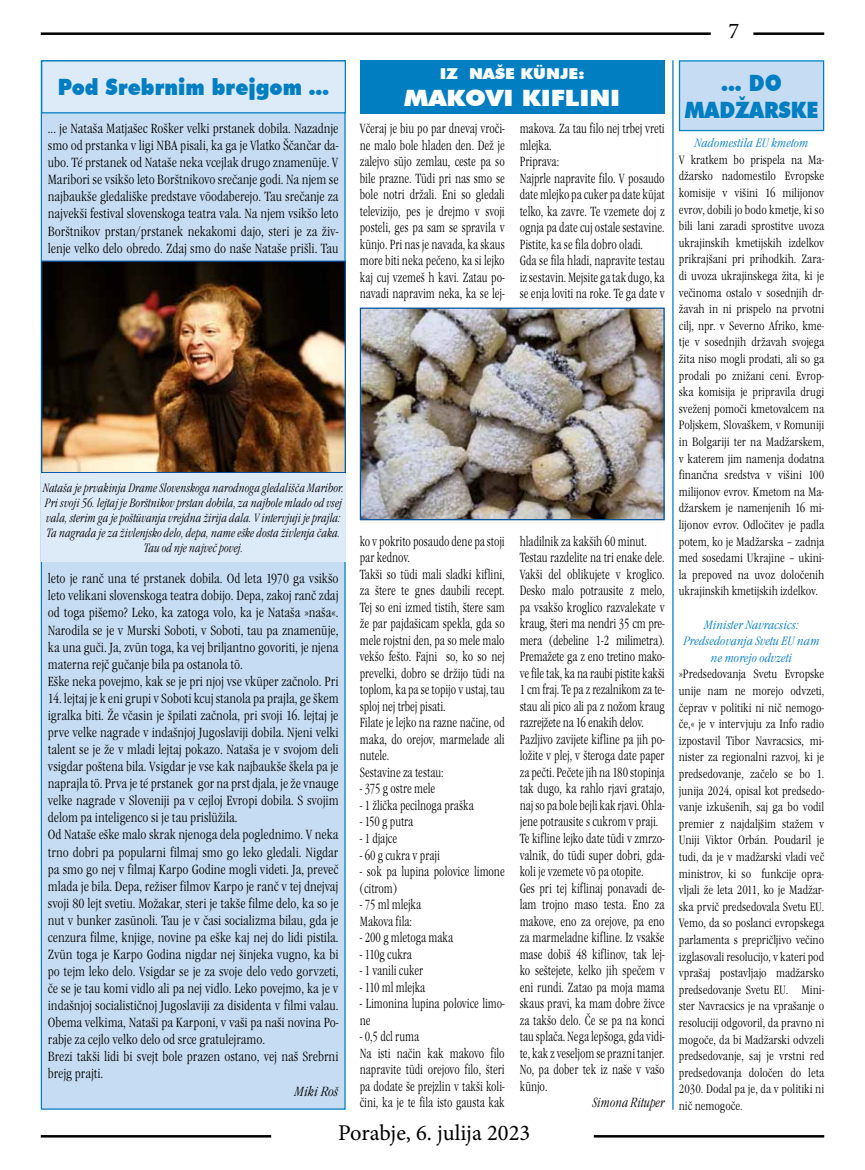
<style>
.page{position:relative;width:865px;height:1170px;background:#fff}
.page>*{position:absolute;margin:0;border:0;box-sizing:border-box;transform-origin:0 0}
.t1{font:900 22.5px "Futura BT";color:#007ec2;scale:.9 1}
.t2{font:22.5px "Minion Pro";color:#000}
.t3{font:900 22.5px "Futura BT";color:#fff;scale:1.1 1}
.t4{font:900 15px "Futura BT";color:#fff;scale:1.1 1}
.t5{font:13.75px/16.5px "Garamond Itc TEE Ligh Cond";color:#000;scale:.9 1}
.t6{font:13.75px/17.1px "Garamond Itc TEE Ligh Cond";color:#000}
.t7{font:13.75px "Garamond Itc TEE Ligh Cond Ital";color:#000;scale:.9 1}
.t8{font:13.75px "Garamond Itc TEE Ligh Cond Ital";color:#000}
.t9{font:12.5px/16.6px "Garamond Itc TEE Ligh Cond";color:#000;text-align:justify}
.t10{font:12.5px/15px "Garamond Itc TEE Ligh Cond Ital";color:#000;text-align:center;scale:.9 1}
.t11{font:12.5px/16.6px "Garamond Itc TEE Ligh Cond Ital";color:#007ec2;text-align:center}
</style>
<div class="page">
<hr style="left:753px;top:32px;width:71px;height:3px;background:#000">
<hr style="left:41px;top:32px;width:669px;height:3px;background:#000">
<hr style="left:41px;top:1134px;width:230px;height:3px;background:#000">
<hr style="left:594px;top:1134px;width:230px;height:3px;background:#000">
<div style="left:679px;top:61px;width:144px;height:69px;background:#c6dcf2"></div>
<div style="left:679px;top:60px;width:145px;height:71px;border:1px solid #007ec2"></div>
<hr style="left:672px;top:60px;width:1px;height:1049px;background:#007ec2">
<div style="left:41px;top:60px;width:304px;height:1049px;background:#c6dcf2;border:1px solid #007ec2"></div>
<div style="left:42px;top:61px;width:303px;height:52px;background:#ddeaf8"></div>
<div style="left:41px;top:60px;width:305px;height:53px;border:1px solid #007ec2"></div>
<img style="left:43px;top:262px;width:301px;height:209px">
<div style="left:41px;top:260px;width:305px;height:213px;border:1px solid #0053a1"></div>
<div style="left:41px;top:473px;width:305px;height:89px;background:#ddeaf8"></div>
<div style="left:360px;top:60px;width:304px;height:53px;background:#007ec2"></div>
<img style="left:362px;top:309px;width:300px;height:209px">
<div style="left:360px;top:307px;width:304px;height:213px;border:1px solid #0053a1"></div>
<h1 class="t1" style="left:58px;top:74px;width:303px">Pod Srebrnim brejgom …</h1>
<p class="t6" style="left:48px;top:120px;width:292px;text-align:justify">... je Nataša Matjašec Rošker velki prstanek dobila. Nazadnje smo od prstanka v ligi NBA pisali, ka ga je Vlatko Ščančar da&shy;ubo. Té prstanek od Nataše neka vcejlak drugo znamenüje. V Maribori se vsikšo leto Borštnikovo srečanje godi. Na njem se najbaukše gledališke predstave vöodaberejo. Tau srečanje za najvekši festival slovenskoga teatra vala. Na njem vsikšo leto Borštnikov prstan/prstanek nekakomi dajo, steri je za živ&shy;lenje velko delo obredo. Zdaj smo do naše Nataše prišli. Tau</p>
<p class="t4" style="left:440px;top:65px;width:133px">IZ NAŠE KÜNJE:</p>
<h1 class="t3" style="left:404px;top:84px;width:198px">MAKOVI KIFLINI</h1>
<p class="t5" style="left:360px;top:120px;width:162px;text-align:justify">Včeraj je biu po par dnevaj vroči&shy;ne malo bole hladen den. Dež je zalejvo süjo zemlau, ceste pa so bile prazne. Tüdi pri nas smo se bole notri držali. Eni so gledali televizijo, pes je drejmo v svoji posteli, ges pa sam se spravila v künjo. Pri nas je navada, ka skaus more biti neka pečeno, ka si lejko kaj cuj vzemeš h kavi. Zatau po&shy;navadi napravim neka, ka se lej-</p>
<p class="t5" style="left:520px;top:120px;width:162px">makova. Za tau filo nej trbej vreti mlejka.<br>Priprava:<br>Najprle napravite filo. V posaudo date mlejko pa cuker pa date küjat telko, ka zavre. Te vzemete doj z ognja pa date cuj ostale sestavine.<br>Pistite, ka se fila dobro oladi.<br>Gda se fila hladi, napravite testau iz sestavin. Mejsite ga tak dugo, ka se enja loviti na roke. Te ga date v</p>
<p class="t10" style="left:43px;top:481px;width:336px">Nataša je prvakinja Drame Slovenskoga narodnoga gledališča Maribor.<br>Pri svoji 56. lejtaj je Borštnikov prstan dobila, za najbole mlado od vsej vala, sterim ga je poštüvanja vrejdna žirija dala. V intervjuji je prajla:<br>Ta nagrada je za živlenjsko delo, depa, name eške dosta živlenja čaka.<br>Tau od nje največ povej.</p>
<p class="t6" style="left:48px;top:570px;width:292px">leto je ranč una té prstanek dobila. Od leta 1970 ga vsikšo leto velikani slovenskoga teatra dobijo. Depa, zakoj ranč zdaj od toga pišemo? Leko, ka zatoga volo, ka je Nataša »naša«.<br>Narodila se je v Murski Soboti, v Soboti, tau pa znamenüje, ka una guči. Ja, zvün toga, ka vej briljantno govoriti, je njena materna rejč gučanje bila pa ostanola tö.<br>Eške neka povejmo, kak se je pri njoj vse vküper začnolo. Pri</p>
<p class="t6" style="left:48px;top:689px;width:292px">14. lejtaj je k eni grupi v Soboti kcuj stanola pa prajla, ge škem igralka biti. Že včasin je špilati začnola, pri svoji 16. lejtaj je prve velke nagrade v indašnjoj Jugoslaviji dobila. Njeni velki talent se je že v mladi lejtaj pokazo. Nataša je v svojom deli vsigdar poštena bila. Vsigdar je vse kak najbaukše škela pa je naprajla tö. Prva je té prstanek gor na prst djala, je že vnauge velke nagrade v Sloveniji pa v cejloj Evropi dobila. S svojim delom pa inteligenco si je tau prislüžila.<br>Od Nataše eške malo skrak njenoga dela poglednimo. V neka trno dobri pa popularni filmaj smo go leko gledali. Nigdar pa smo go nej v filmaj Karpo Godine mogli videti. Ja, preveč mlada je bila. Depa, režiser filmov Karpo je ranč v tej dnejvaj svoji 80 lejt svetiu. Možakar, steri je takše filme delo, ka so je nut v bunker zasünoli. Tau je v časi socializma bilau, gda je cenzura filme, knjige, novine pa eške kaj nej do lidi pistila.<br>Zvün toga je Karpo Godina nigdar nej šinjeka vugno, ka bi po tejm leko delo. Vsigdar se je za svoje delo vedo gorvzeti, če se je tau komi vidlo ali pa nej vidlo. Leko povejmo, ka je v indašnjoj socialističnoj Jugoslaviji za disidenta v filmi valau.<br>Obema velkima, Nataši pa Karponi, v vaši pa naši novina Po&shy;rabje za cejlo velko delo od srce gratulejramo.<br>Brezi takši lidi bi svejt bole prazen ostano, vej naš Srebrni brejg prajti.</p>
<p class="t8" style="left:294px;top:1083px;width:46px">Miki Roš</p>
<p class="t5" style="left:360px;top:533px;width:162px">ko v pokrito posaudo dene pa stoji par kednov.<br>Takši so tüdi mali sladki kiflini, za štere te gnes daubili recept.<br>Tej so eni izmed tistih, štere sam že par pajdašicam spekla, gda so mele rojstni den, pa so mele malo vekšo fešto. Fajni so, ko so nej prevelki, dobro se držijo tüdi na toplom, ka pa se topijo v ustaj, tau sploj nej trbej pisati.<br>Filate je lejko na razne načine, od maka, do orejov, marmelade ali nutele.<br>Sestavine za testau:</p>
<p class="t5" style="left:360px;top:780px;width:85px">- 375 g ostre mele</p>
<p class="t5" style="left:360px;top:797px;width:128px">- 1 žlička pecilnoga praška</p>
<p class="t5" style="left:360px;top:813px;width:61px">- 150 g putra</p>
<p class="t5" style="left:360px;top:830px;width:43px">- 1 djajce</p>
<p class="t5" style="left:360px;top:846px;width:90px">- 60 g cukra v praji</p>
<p class="t5" style="left:360px;top:863px;width:162px">- sok pa lupina polovice limone (citrom)</p>
<p class="t5" style="left:360px;top:896px;width:70px">- 75 ml mlejka<br>Makova fila:</p>
<p class="t5" style="left:360px;top:929px;width:105px">- 200 g mletoga maka</p>
<p class="t5" style="left:360px;top:945px;width:60px">- 110g cukra</p>
<p class="t5" style="left:360px;top:962px;width:72px">- 1 vanili cuker</p>
<p class="t5" style="left:360px;top:978px;width:74px">- 110 ml mlejka</p>
<p class="t5" style="left:360px;top:995px;width:162px">- Limonina lupina polovice limo&shy;ne</p>
<p class="t5" style="left:360px;top:1028px;width:162px">- 0,5 dcl ruma<br>Na isti način kak makovo filo napravite tüdi orejovo filo, šteri pa dodate še prejzlin v takši koli&shy;čini, ka je te fila isto gausta kak</p>
<p class="t5" style="left:520px;top:533px;width:162px">hladilnik za kakših 60 minut.<br>Testau razdelite na tri enake dele.<br>Vakši del oblikujete v kroglico.<br>Desko malo potrausite z melo, pa vsakšo kroglico razvalekate v kraug, šteri ma nendri 35 cm pre&shy;mera (debeline 1-2 milimetra).<br>Premažete ga z eno tretino mako&shy;ve file tak, ka na raubi pistite kakši<br>1 cm fraj. Te pa z rezalnikom za te&shy;stau ali pico ali pa z nožom kraug razrejžete na 16 enakih delov.<br>Pazljivo zavijete kifline pa jih po&shy;ložite v plej, v šteroga date paper za pečti. Pečete jih na 180 stopinja tak dugo, ka rahlo rjavi gratajo, naj so pa bole bejli kak rjavi. Ohla&shy;jene potrausite s cukrom v praji.<br>Te kifline lejko date tüdi v zmrzo&shy;valnik, do tüdi super dobri, gda&shy;koli je vzemete vö pa otopite.<br>Ges pri tej kiflinaj ponavadi de&shy;lam trojno maso testa. Eno za makove, eno za orejove, pa eno za marmeladne kifline. Iz vsakše mase dobiš 48 kiflinov, tak lej&shy;ko seštejete, kelko jih spečem v eni rundi. Zatao pa moja mama skaus pravi, ka mam dobre živce za takšo delo. Če se pa na konci tau splača. Nega lepšoga, gda vidi&shy;te, kak z veseljom se prazni tanjer.<br>No, pa dober tek iz naše v vašo künjo.</p>
<p class="t7" style="left:592px;top:1094px;width:82px">Simona Rituper</p>
<h1 class="t2" style="left:338px;top:1117px;width:194px">Porabje, 6. julija 2023</h1>
<h1 class="t2" style="left:728px;top:15px;width:12px">7</h1>
<h1 class="t1" style="left:721px;top:69px;width:50px">... DO</h1>
<h1 class="t1" style="left:684px;top:96px;width:20px">MAD</h1>
<h1 class="t1" style="left:735px;top:96px;width:77px">ŽARSKE</h1>
<p class="t11" style="left:694px;top:135px;width:115px">Nadomestila EU kmetom</p>
<p class="t9" style="left:679px;top:151px;width:147px">V kratkem bo prispela na Ma&shy;džarsko nadomestilo Evropske komisije v višini 16 milijonov evrov, dobili jo bodo kmetje, ki so bili lani zaradi sprostitve uvoza ukrajinskih kmetijskih izdelkov prikrajšani pri prihodkih. Zara&shy;di uvoza ukrajinskega žita, ki je večinoma ostalo v sosednjih dr&shy;žavah in ni prispelo na prvotni cilj, npr. v Severno Afriko, kme&shy;tje v sosednjih državah svojega žita niso mogli prodati, ali so ga prodali po znižani ceni. Evrop&shy;ska komisija je pripravila drugi sveženj pomoči kmetovalcem na Poljskem, Slovaškem, v Romuniji in Bolgariji ter na Madžarskem, v katerem jim namenja dodatna finančna sredstva v višini 100 milijonov evrov. Kmetom na Ma&shy;džarskem je namenjenih 16 mi&shy;lijonov evrov. Odločitev je padla potem, ko je Madžarska – zadnja med sosedami Ukrajine – ukini&shy;la prepoved na uvoz določenih ukrajinskih kmetijskih izdelkov.</p>
<p class="t11" style="left:683px;top:616px;width:138px">Minister Navracsics:<br>Predsedovanja Svetu EU nam ne morejo odvzeti</p>
<p class="t9" style="left:679px;top:666px;width:147px">»Predsedovanja Svetu Evropske unije nam ne morejo odvzeti, čeprav v politiki ni nič nemogo&shy;če,« je v intervjuju za Info radio izpostavil Tibor Navracsics, mi&shy;nister za regionalni razvoj, ki je predsedovanje, začelo se bo 1. junija 2024, opisal kot predsedo&shy;vanje izkušenih, saj ga bo vodil premier z najdaljšim stažem v Uniji Viktor Orbán. Poudaril je tudi, da je v madžarski vladi več ministrov, ki so funkcije opra&shy;vljali že leta 2011, ko je Madžar&shy;ska prvič predsedovala Svetu EU.<br>Vemo, da so poslanci evropskega parlamenta s prepričljivo večino izglasovali resolucijo, v kateri pod vprašaj postavljajo madžarsko predsedovanje Svetu EU. Mini&shy;ster Navracsics je na vprašanje o resoluciji odgovoril, da pravno ni mogoče, da bi Madžarski odvzeli predsedovanje, saj je vrstni red predsedovanja določen do leta 2030. Dodal pa je, da v politiki ni nič nemogoče.</p>
</div>
